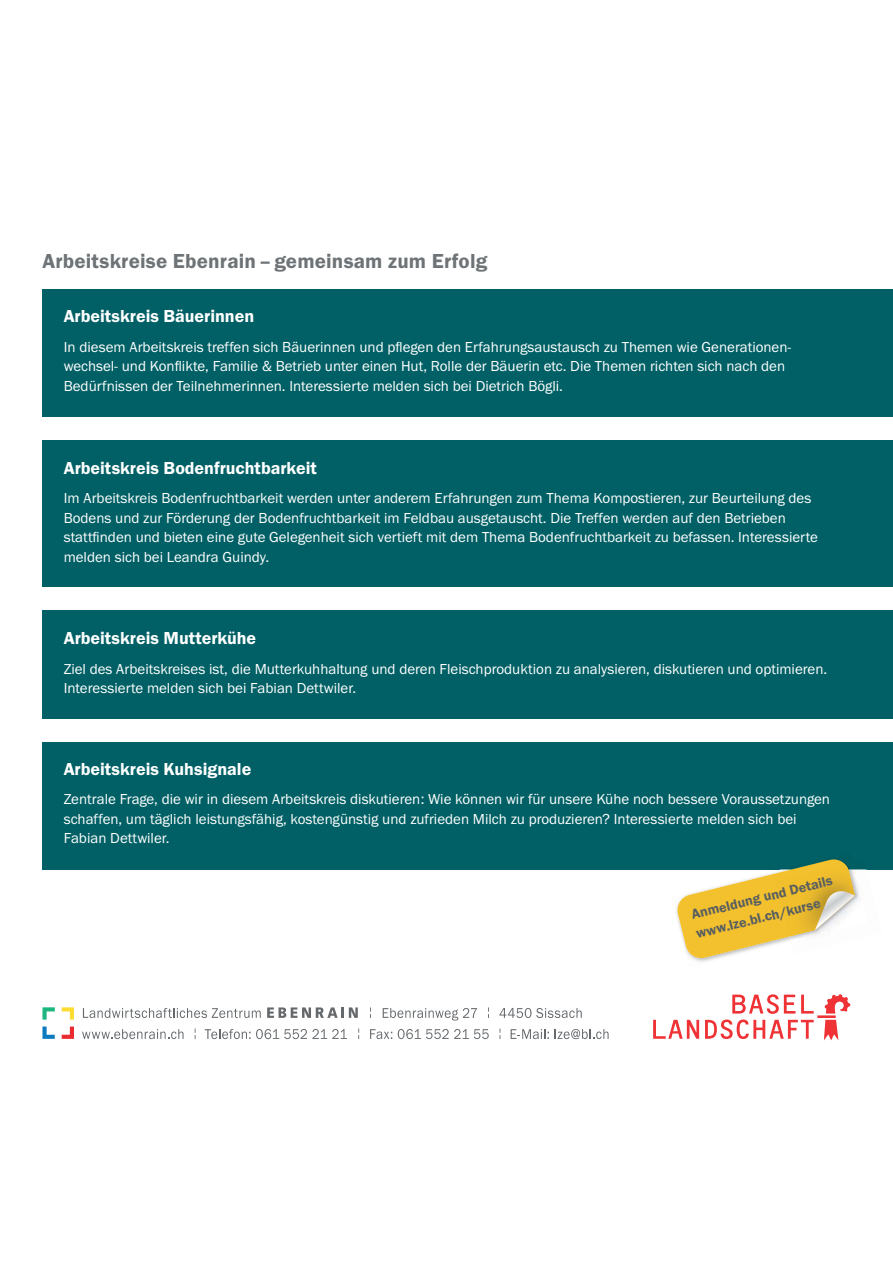
<style>
.page{position:relative;width:893px;height:1263px;background:#fff}
.page>*{position:absolute;margin:0;border:0;box-sizing:border-box;transform-origin:0 0}
.t1{font:21px "Franklin Gothic URW Dem";letter-spacing:.01em;color:#6d7376}
.t2{font:18px "Franklin Gothic URW Dem";color:#fff}
.t3{font:15px/19.5px "Franklin Gothic URW Boo";color:#fff}
.t4{font:14.25px/19.5px "Franklin Gothic URW Dem";color:#595f60}
</style>
<div class="page">
<div style="left:42px;top:440px;width:851px;height:147px;background:#006065"></div>
<div style="left:42px;top:289px;width:851px;height:128px;background:#006065"></div>
<div style="left:42px;top:610px;width:851px;height:108px;background:#006065"></div>
<div style="left:42px;top:742px;width:851px;height:127px;background:#006065"></div>
<svg style="left:42px;top:1007px;width:13px;height:13px"></svg>
<svg style="left:62px;top:1007px;width:12px;height:13px"></svg>
<svg style="left:42px;top:1027px;width:13px;height:12px"></svg>
<svg style="left:62px;top:1027px;width:12px;height:12px"></svg>
<svg style="left:83px;top:1008px;width:178px;height:10px"></svg>
<svg style="left:267px;top:1007px;width:91px;height:11px"></svg>
<svg style="left:383px;top:1008px;width:94px;height:13px"></svg>
<svg style="left:499px;top:1008px;width:83px;height:10px"></svg>
<svg style="left:82px;top:1029px;width:102px;height:10px"></svg>
<svg style="left:205px;top:1029px;width:142px;height:10px"></svg>
<svg style="left:370px;top:1029px;width:22px;height:10px"></svg>
<svg style="left:398px;top:1029px;width:91px;height:10px"></svg>
<svg style="left:511px;top:1029px;width:38px;height:10px"></svg>
<svg style="left:555px;top:1029px;width:53px;height:10px"></svg>
<svg style="left:732px;top:994px;width:63px;height:20px"></svg>
<svg style="left:801px;top:995px;width:13px;height:19px"></svg>
<svg style="left:653px;top:1020px;width:46px;height:19px"></svg>
<svg style="left:705px;top:1020px;width:109px;height:19px"></svg>
<svg style="left:824px;top:1020px;width:14px;height:20px"></svg>
<svg style="left:825px;top:994px;width:25px;height:20px"></svg>
<hr style="left:817px;top:1015px;width:19px;height:3px;background:#ee3235">
<svg style="left:676px;top:859px;width:190px;height:101px"></svg>
<h1 class="t1" style="left:42px;top:253px;width:446px">Arbeitskreise Ebenrain – gemeinsam zum Erfolg</h1>
<p class="t2" style="left:64px;top:309px;width:192px">Arbeitskreis Bäuerinnen</p>
<p class="t3" style="left:64px;top:338px;width:729px">In diesem Arbeitskreis treffen sich Bäuerinnen und pflegen den Erfahrungsaustausch zu Themen wie Generationen - wechsel- und Konflikte, Familie &amp; Betrieb unter einen Hut, Rolle der Bäuerin etc. Die Themen richten sich nach den<br>Bedürfnissen der Teilnehmerinnen. Interessierte melden sich bei Dietrich Bögli.</p>
<p class="t2" style="left:64px;top:461px;width:255px">Arbeitskreis Bodenfruchtbarkeit</p>
<p class="t3" style="left:64px;top:489px;width:755px">Im Arbeitskreis Bodenfruchtbarkeit werden unter anderem Erfahrungen zum Thema Kompostieren, zur Beurteilung des Bodens und zur Förderung der Bodenfruchtbarkeit im Feldbau ausgetauscht. Die Treffen werden auf den Betrieben stattfinden und bieten eine gute Gelegenheit sich vertieft mit dem Thema Bodenfruchtbarkeit zu befassen. Interessierte melden sich bei Leandra Guindy.</p>
<p class="t2" style="left:64px;top:631px;width:194px">Arbeitskreis Mutterkühe</p>
<p class="t3" style="left:64px;top:660px;width:765px">Ziel des Arbeitskreises ist, die Mutterkuhhaltung und deren Fleischproduktion zu analysieren, diskutieren und optimieren.<br>Interessierte melden sich bei Fabian Dettwiler.</p>
<p class="t2" style="left:64px;top:762px;width:189px">Arbeitskreis Kuhsignale</p>
<p class="t3" style="left:64px;top:790px;width:768px">Zentrale Frage, die wir in diesem Arbeitskreis diskutieren: Wie können wir für unsere Kühe noch bessere Voraussetzungen schaffen, um täglich leistungsfähig, kostengünstig und zufrieden Milch zu produzieren? Interessierte melden sich bei<br>Fabian Dettwiler.</p>
<p class="t4" style="left:689px;top:906px;width:146px;rotate:-14deg">Anmeldung und Details www.lze.bl.ch/kurse</p>
</div>
